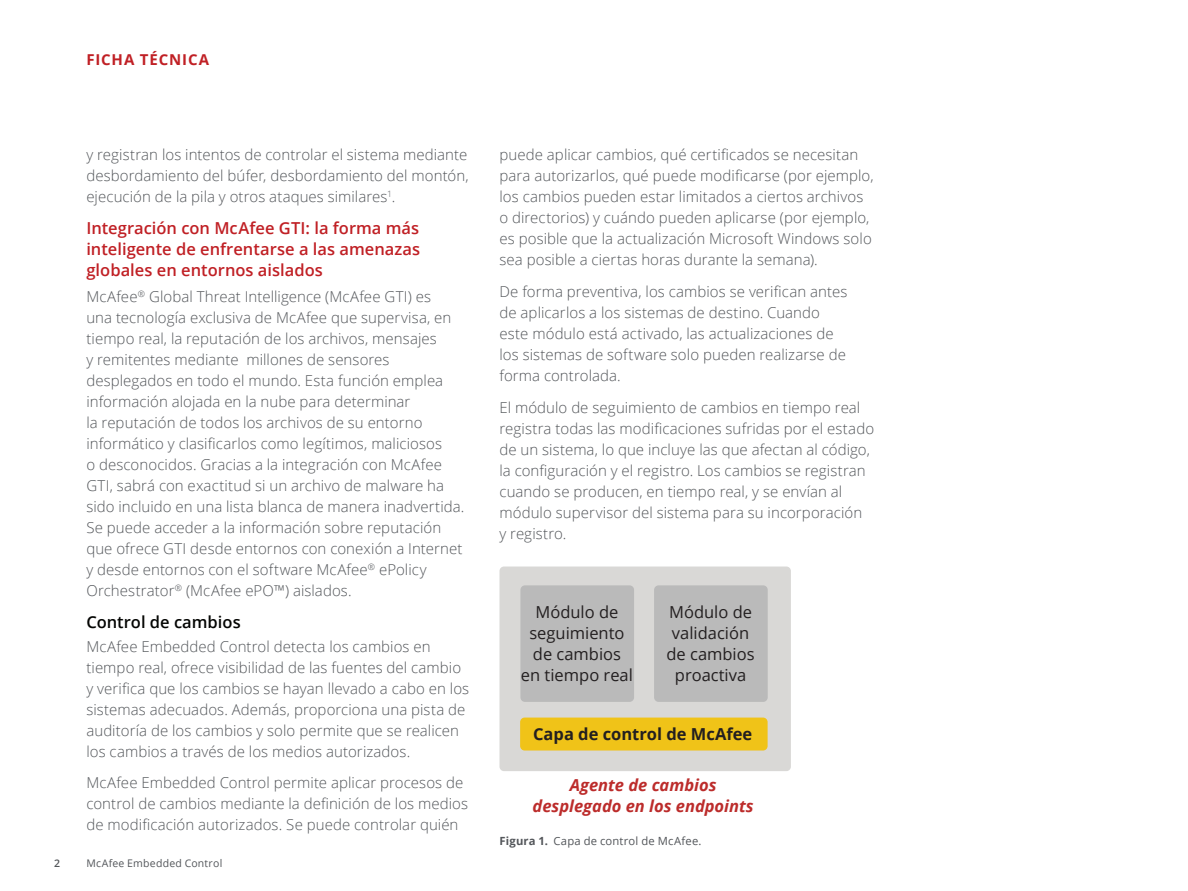
<style>
.page{position:relative;width:1188px;height:891px;background:#fff}
.page>*{position:absolute;margin:0;border:0;box-sizing:border-box;transform-origin:0 0}
.t1{font:600 16.5px/21px "Open Sans";letter-spacing:.005em;color:#c02025;text-align:justify}
.t2{font:16.5px/21px "Open Sans";color:#231f20;text-align:center}
.t3{font:italic 700 16.5px/21px "Open Sans";color:#bc2c2b;text-align:center}
.t4{font:700 16.5px "Open Sans";color:#231f20}
.t5{font:600 16.5px "Open Sans";color:#040503}
.t6{font:300 15px/21px "Open Sans";letter-spacing:.005em;color:#53565a}
.t7{font:700 15px "Open Sans";letter-spacing:.06em;color:#c02025}
.t8{font:11.25px "Open Sans";letter-spacing:.02em;color:#53565a}
.t9{font:10.5px "Open Sans";letter-spacing:.02em;color:#53565a}
.t10{font:600 10.5px "Open Sans";color:#53565a}
.s1{font-weight:700}
</style>
<div class="page">
<div style="left:500px;top:567px;width:291px;height:204px;background:#d9d8d6;border-radius:4px"></div>
<div style="left:520px;top:718px;width:248px;height:33px;background:#f0c318;border-radius:4px"></div>
<div style="left:520px;top:585px;width:114px;height:117px;background:#bababa;border-radius:4px"></div>
<div style="left:654px;top:585px;width:114px;height:117px;background:#bababa;border-radius:4px"></div>
<p class="t7" style="left:86px;top:49px;width:124px">FICHA TÉCNICA</p>
<p class="t6" style="left:86px;top:144px;width:384px;text-align:justify">y registran los intentos de controlar el sistema mediante desbordamiento del búfer, desbordamiento del montón, ejecución de la pila y otros ataques similares<sup>1</sup>.</p>
<p class="t1" style="left:86px;top:217px;width:335px">Integración con McAfee GTI: la forma más inteligente de enfrentarse a las amenazas globales en entornos aislados</p>
<p class="t6" style="left:86px;top:286px;width:380px">McAfee<sup>®</sup> Global Threat Intelligence (McAfee GTI) es<br>una tecnología exclusiva de McAfee que supervisa, en tiempo real, la reputación de los archivos, mensajes<br>y remitentes mediante millones de sensores desplegados en todo el mundo. Esta función emplea información alojada en la nube para determinar<br>la reputación de todos los archivos de su entorno informático y clasificarlos como legítimos, maliciosos<br>o desconocidos. Gracias a la integración con McAfee GTI, sabrá con exactitud si un archivo de malware ha sido incluido en una lista blanca de manera inadvertida.<br>Se puede acceder a la información sobre reputación que ofrece GTI desde entornos con conexión a Internet y desde entornos con el software McAfee<sup>®</sup> ePolicy Orchestrator<sup>®</sup> (McAfee ePO™) aislados.</p>
<p class="t5" style="left:86px;top:611px;width:156px">Control de cambios</p>
<p class="t6" style="left:86px;top:635px;width:384px">McAfee Embedded Control detecta los cambios en tiempo real, ofrece visibilidad de las fuentes del cambio y verifica que los cambios se hayan llevado a cabo en los sistemas adecuados. Además, proporciona una pista de auditoría de los cambios y solo permite que se realicen los cambios a través de los medios autorizados.</p>
<p class="t6" style="left:86px;top:772px;width:383px">McAfee Embedded Control permite aplicar procesos de control de cambios mediante la definición de los medios de modificación autorizados. Se puede controlar quién</p>
<p class="t10" style="left:54px;top:856px;width:7px">2</p>
<p class="t9" style="left:86px;top:856px;width:137px">McAfee Embedded Control</p>
<p class="t6" style="left:500px;top:144px;width:376px">puede aplicar cambios, qué certificados se necesitan para autorizarlos, qué puede modificarse (por ejemplo, los cambios pueden estar limitados a ciertos archivos o directorios) y cuándo pueden aplicarse (por ejemplo, es posible que la actualización Microsoft Windows solo sea posible a ciertas horas durante la semana).</p>
<p class="t6" style="left:500px;top:280px;width:349px">De forma preventiva, los cambios se verifican antes de aplicarlos a los sistemas de destino. Cuando este módulo está activado, las actualizaciones de los sistemas de software solo pueden realizarse de forma controlada.</p>
<p class="t6" style="left:500px;top:396px;width:376px">El módulo de seguimiento de cambios en tiempo real registra todas las modificaciones sufridas por el estado de un sistema, lo que incluye las que afectan al código, la configuración y el registro. Los cambios se registran cuando se producen, en tiempo real, y se envían al módulo supervisor del sistema para su incorporación<br>y registro.</p>
<p class="t2" style="left:521px;top:601px;width:113px">Módulo de seguimiento de cambios<br>en tiempo real</p>
<p class="t2" style="left:667px;top:601px;width:90px">Módulo de validación de cambios proactiva</p>
<p class="t4" style="left:533px;top:723px;width:221px">Capa de control de McAfee</p>
<p class="t3" style="left:533px;top:774px;width:223px">Agente de cambios desplegado en los endpoints</p>
<p class="t8" style="left:500px;top:834px;width:204px"><span class="s1">Figura 1.</span> Capa de control de McAfee.</p>
</div>
